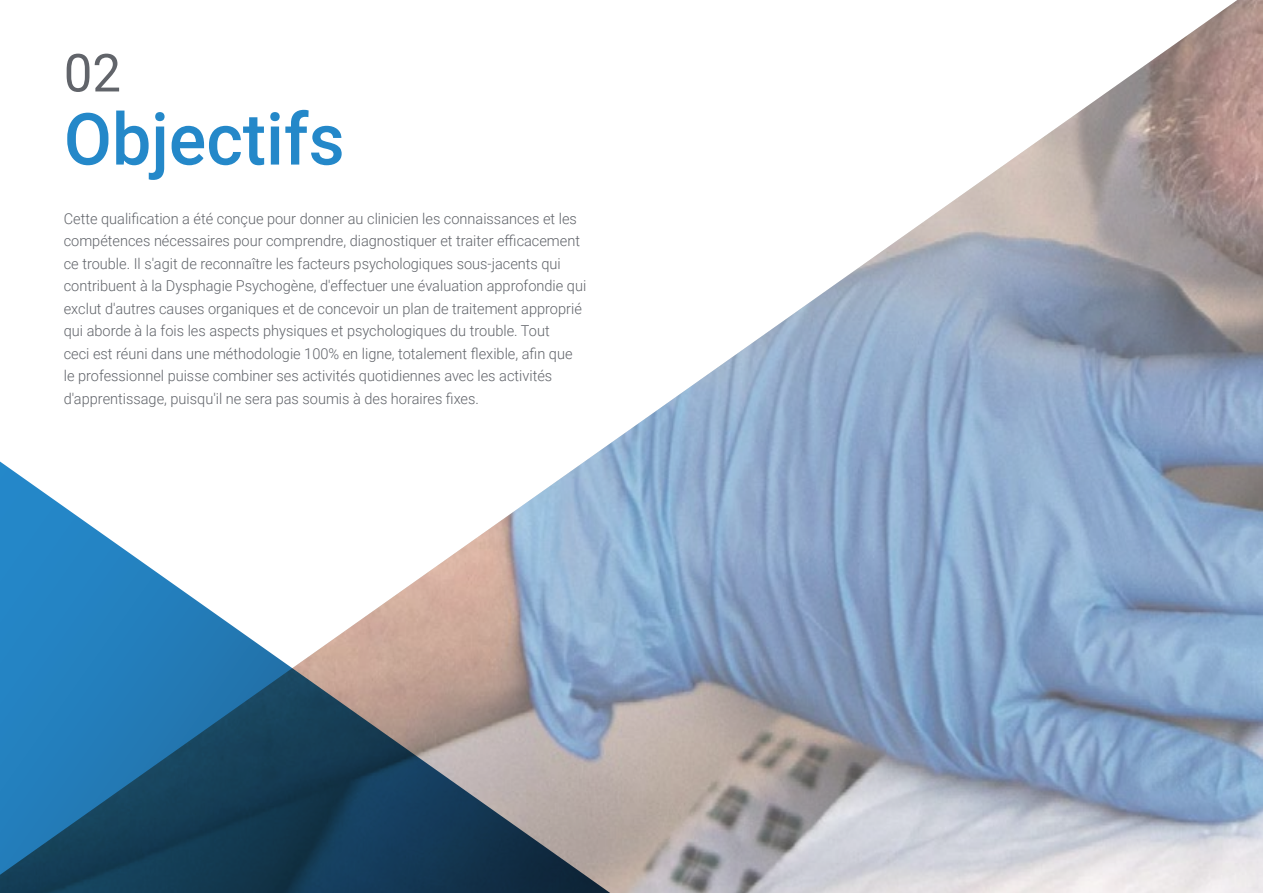
<style>
.page{position:relative;width:1263px;height:893px;background:#fff}
.page>*{position:absolute;margin:0;border:0;box-sizing:border-box;transform-origin:0 0}
.t1{font:500 72px "Roboto";color:#2488c9}
.t2{font:52.5px "Roboto";color:#61646a}
.t3{font:300 15px/22.5px "Roboto";color:#61646a}
</style>
<div class="page">
<img style="left:607px;top:0;width:656px;height:893px">
<svg style="left:0;top:446px;width:640px;height:447px"></svg>
<h2 class="t2" style="left:64px;top:36px;width:59px">02</h2>
<h1 class="t1" style="left:64px;top:89px;width:282px">Objectifs</h1>
<p class="t3" style="left:64px;top:207px;width:524px">Cette qualification a été conçue pour donner au clinicien les connaissances et les compétences nécessaires pour comprendre, diagnostiquer et traiter efficacement ce trouble. Il s'agit de reconnaître les facteurs psychologiques sous-jacents qui contribuent à la Dysphagie Psychogène, d'effectuer une évaluation approfondie qui exclut d'autres causes organiques et de concevoir un plan de traitement approprié qui aborde à la fois les aspects physiques et psychologiques du trouble. Tout<br>ceci est réuni dans une méthodologie 100% en ligne, totalement flexible, afin que le professionnel puisse combiner ses activités quotidiennes avec les activités d'apprentissage, puisqu'il ne sera pas soumis à des horaires fixes.</p>
</div>
